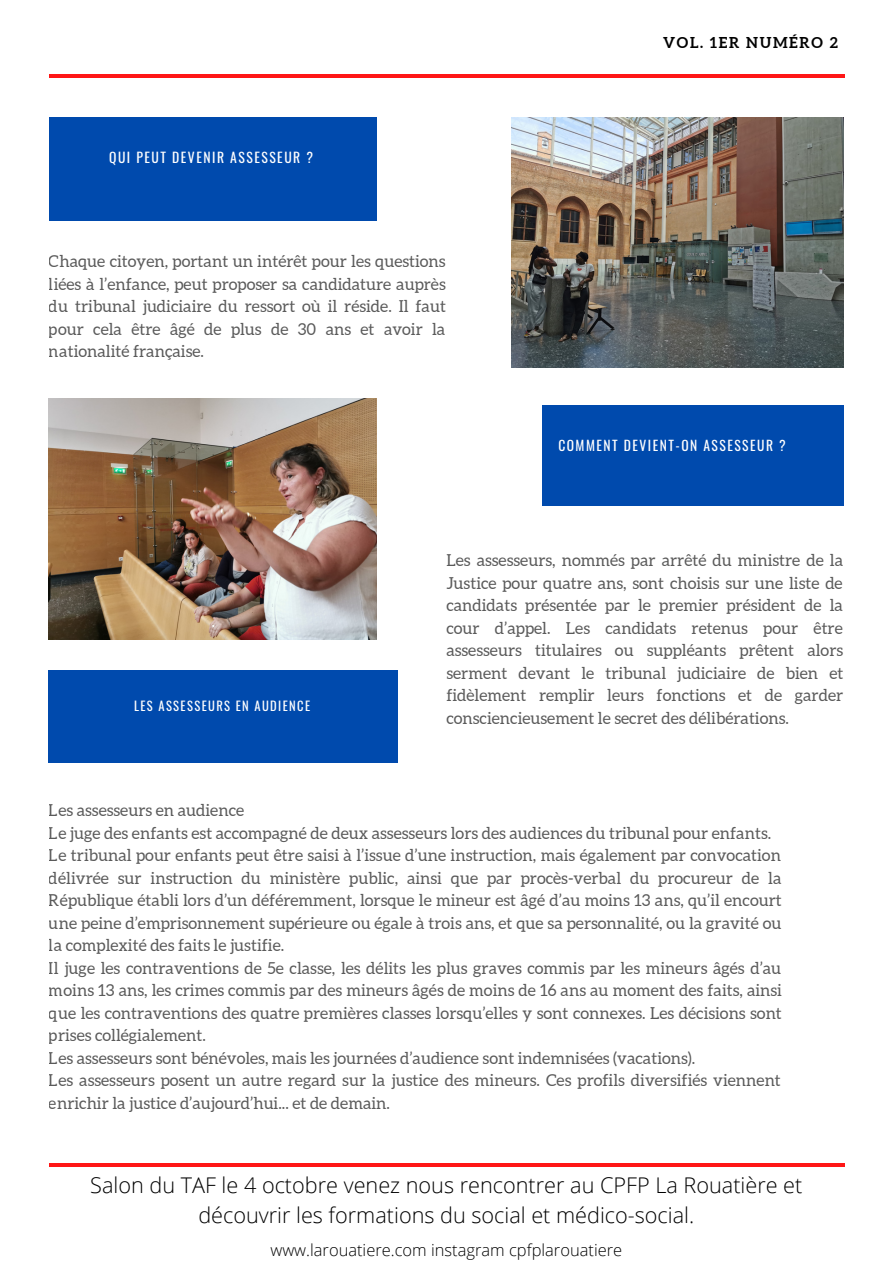
<style>
.page{position:relative;width:893px;height:1264px;background:#fff}
.page>*{position:absolute;margin:0;border:0;box-sizing:border-box;transform-origin:0 0}
.t1{font:300 21.6px/29.2px "Open Sans";color:#000;text-align:center}
.t2{font:16.5px/22.5px "Aleo";color:#000;text-align:justify}
.t3{font:300 16.5px "Open Sans";color:#000}
.t4{font:700 15px "Aleo";letter-spacing:.11em;color:#000}
.t5{font:13.65px "Oswald";letter-spacing:.11em;color:#fff}
.t6{font:13.5px "Oswald";letter-spacing:.11em;color:#fff}
.t7{font:12.6px "Oswald";letter-spacing:.11em;color:#fff}
</style>
<div class="page">
<hr style="left:49px;top:75px;width:795px;height:3px;background:#ff1616">
<hr style="left:49px;top:1163px;width:795px;height:3px;background:#ff1616">
<div style="left:49px;top:118px;width:327px;height:103px;background:#004aad"></div>
<div style="left:542px;top:405px;width:301px;height:101px;background:#004aad"></div>
<div style="left:49px;top:669px;width:349px;height:93px;background:#004aad"></div>
<img style="left:49px;top:398px;width:327px;height:241px">
<img style="left:511px;top:118px;width:332px;height:249px">
<p class="t5" style="left:109px;top:146px;width:205px">QUI PEUT DEVENIR ASSESSEUR ?</p>
<p class="t2" style="left:49px;top:250px;width:398px">Chaque citoyen, portant un intérêt pour les questions liées à l’enfance, peut proposer sa candidature auprès du tribunal judiciaire du ressort où il réside. Il faut pour cela être âgé de plus de 30 ans et avoir la nationalité française.</p>
<p class="t4" style="left:663px;top:34px;width:176px">VOL. 1ER NUMÉRO 2</p>
<p class="t6" style="left:558px;top:434px;width:229px">COMMENT DEVIENT-ON ASSESSEUR ?</p>
<p class="t7" style="left:134px;top:696px;width:178px">LES ASSESSEURS EN AUDIENCE</p>
<p class="t2" style="left:446px;top:549px;width:398px">Les assesseurs, nommés par arrêté du ministre de la Justice pour quatre ans, sont choisis sur une liste de candidats présentée par le premier président de la cour d’appel. Les candidats retenus pour être assesseurs titulaires ou suppléants prêtent alors serment devant le tribunal judiciaire de bien et fidèlement remplir leurs fonctions et de garder consciencieusement le secret des délibérations.</p>
<p class="t2" style="left:49px;top:799px;width:734px;text-align:left">Les assesseurs en audience<br>Le juge des enfants est accompagné de deux assesseurs lors des audiences du tribunal pour enfants.<br>Le tribunal pour enfants peut être saisi à l’issue d’une instruction, mais également par convocation délivrée sur instruction du ministère public, ainsi que par procès-verbal du procureur de la République établi lors d’un déféremment, lorsque le mineur est âgé d’au moins 13 ans, qu’il encourt une peine d’emprisonnement supérieure ou égale à trois ans, et que sa personnalité, ou la gravité ou la complexité des faits le justifie.<br>Il juge les contraventions de 5e classe, les délits les plus graves commis par les mineurs âgés d’au moins 13 ans, les crimes commis par des mineurs âgés de moins de 16 ans au moment des faits, ainsi que les contraventions des quatre premières classes lorsqu’elles y sont connexes. Les décisions sont prises collégialement.<br>Les assesseurs sont bénévoles, mais les journées d’audience sont indemnisées (vacations).<br>Les assesseurs posent un autre regard sur la justice des mineurs. Ces profils diversifiés viennent enrichir la justice d’aujourd’hui... et de demain.</p>
<h1 class="t1" style="left:90px;top:1170px;width:713px">Salon du TAF le 4 octobre venez nous rencontrer au CPFP La Rouatière et découvrir les formations du social et médico-social.</h1>
<p class="t3" style="left:270px;top:1238px;width:353px">www.larouatiere.com instagram cpfplarouatiere</p>
</div>
